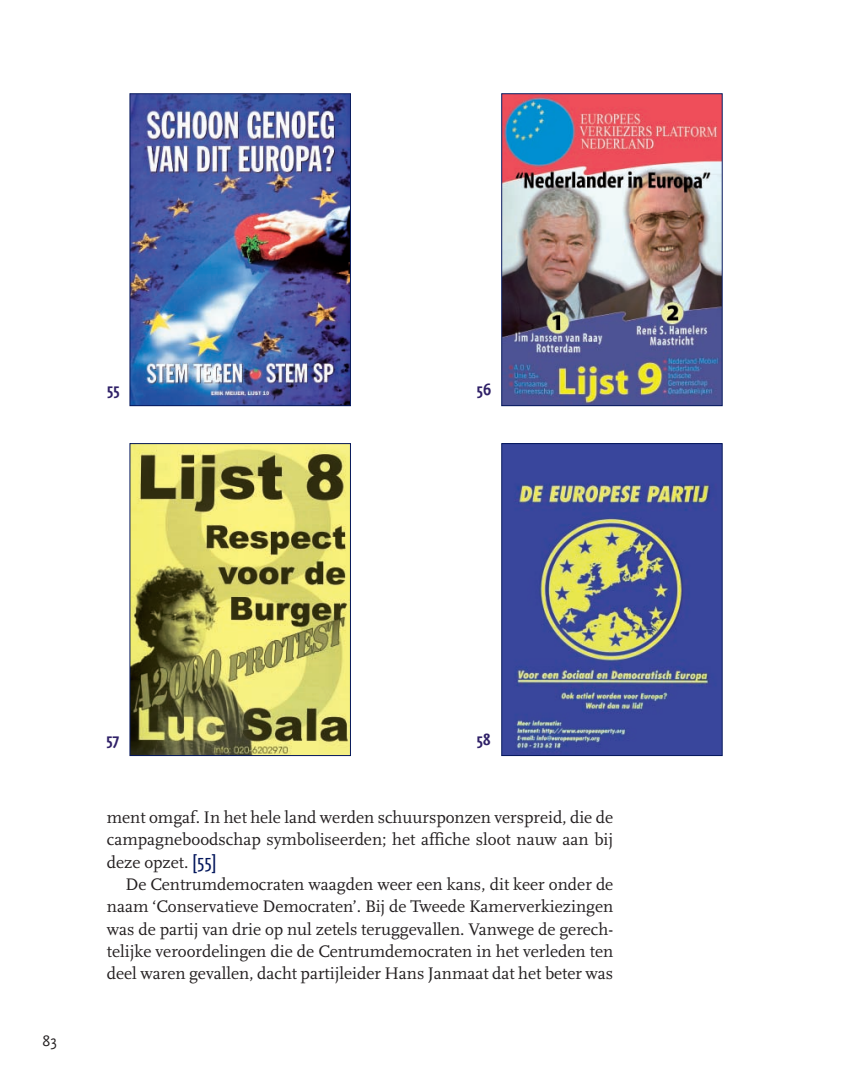
<style>
.page{position:relative;width:843px;height:1090px;background:#fff}
.page>*{position:absolute;margin:0;border:0;box-sizing:border-box;transform-origin:0 0}
.t1{font:17.5px/22.4px "Scala";color:#231f20;text-align:justify}
.t2{font:17.5px "Scala Sans Bold Con";color:#302168}
.t3{font:15.75px "Scala Sans";color:#231f20}
.s1{font-family:"Scala Sans Regular Con";font-size:21px;color:#04175c}
</style>
<div class="page">
<img style="left:129px;top:93px;width:594px;height:664px">
<p class="t2" style="left:107px;top:379px;width:14px">55</p>
<p class="t2" style="left:476px;top:379px;width:16px">56</p>
<p class="t3" style="left:43px;top:1031px;width:16px">83</p>
<p class="t2" style="left:106px;top:729px;width:15px">57</p>
<p class="t2" style="left:476px;top:729px;width:15px">58</p>
<p class="t1" style="left:107px;top:807px;width:508px">ment omgaf. In het hele land werden schuursponzen verspreid, die de campagneboodschap symboliseerden; het affiche sloot nauw aan bij deze opzet. <span class="s1">[55]</span></p>
<p class="t1" style="left:107px;top:874px;width:508px;text-indent:19px">De Centrumdemocraten waagden weer een kans, dit keer onder de naam ‘Conservatieve Democraten’. Bij de Tweede Kamerverkiezingen was de partij van drie op nul zetels teruggevallen. Vanwege de gerech&shy;telijke veroordelingen die de Centrumdemocraten in het verleden ten deel waren gevallen, dacht partijleider Hans Janmaat dat het beter was</p>
</div>
